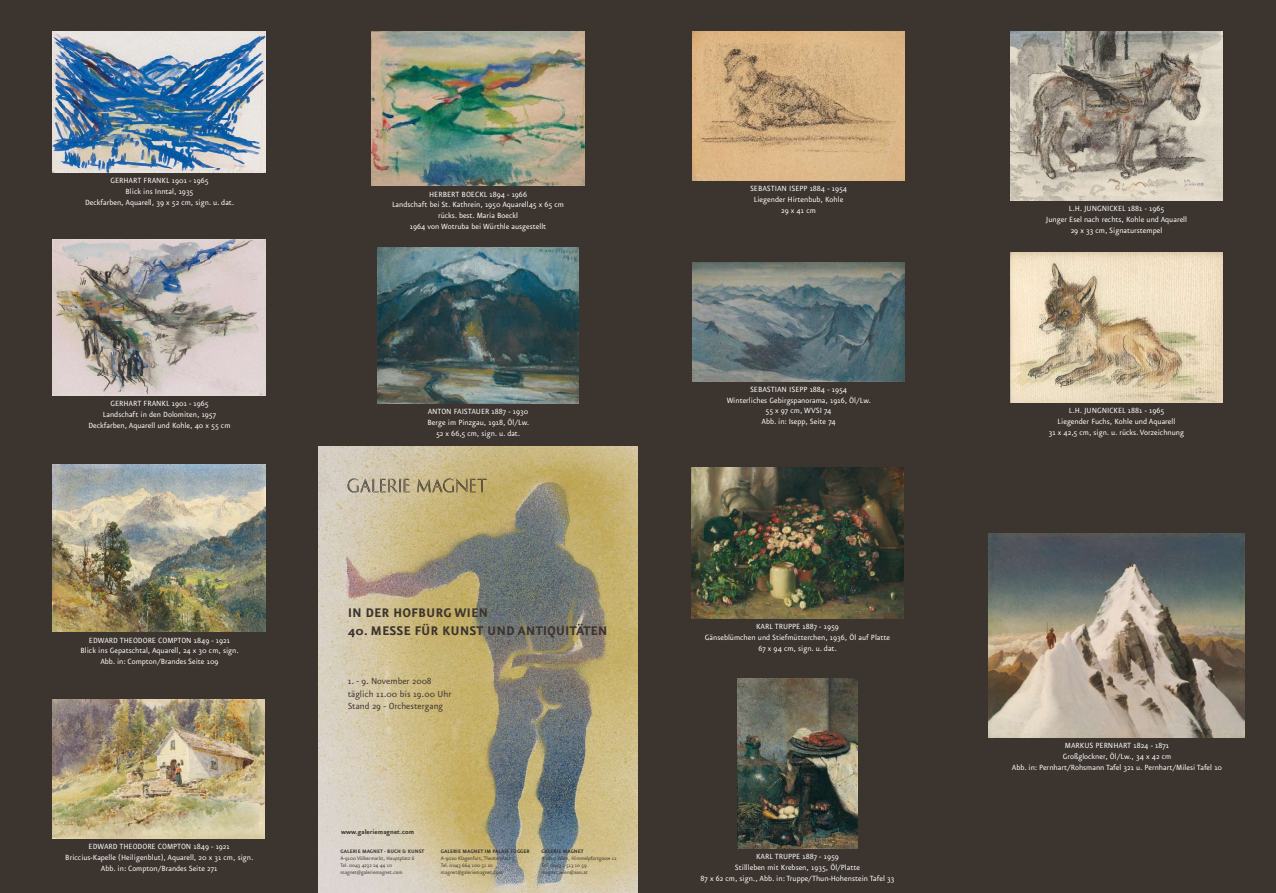
<style>
.page{position:relative;width:1276px;height:893px;background:#3c342f}
.page>*{position:absolute;margin:0;border:0;box-sizing:border-box;transform-origin:0 0}
.t1{font:700 15px "Eureka Sans";color:#3c342f}
.t2{font:10.5px/12.6px "Eureka Sans";color:#3c342f}
.t3{font:9px/10.8px "Eureka Sans";color:#fff;text-align:center}
.t4{font:700 7.5px "Eureka Sans";color:#3c342f}
.t5{font:6px/7.2px "Eureka Sans";color:#3c342f}
.t6{font:700 6px "Eureka Sans";color:#3c342f}
</style>
<div class="page">
<img style="left:53px;top:32px;width:212px;height:140px">
<img style="left:53px;top:239px;width:212px;height:156px">
<img style="left:372px;top:32px;width:212px;height:154px">
<img style="left:378px;top:247px;width:200px;height:156px">
<img style="left:692px;top:262px;width:213px;height:119px">
<img style="left:1010px;top:252px;width:212px;height:151px">
<img style="left:1010px;top:32px;width:212px;height:168px">
<img style="left:691px;top:468px;width:213px;height:150px">
<img style="left:737px;top:678px;width:120px;height:170px">
<img style="left:989px;top:534px;width:255px;height:203px">
<img style="left:53px;top:465px;width:212px;height:167px">
<img style="left:52px;top:699px;width:213px;height:139px">
<img style="left:692px;top:32px;width:213px;height:148px">
<img style="left:319px;top:446px;width:319px;height:447px">
<img style="left:348px;top:479px;width:138px;height:13px">
<p class="t3" style="left:85px;top:176px;width:151px">Gerhart Frankl 1901 - 1965<br>Blick ins Inntal, 1935<br>Deckfarben, Aquarell, 39 x 52 cm, sign. u. dat.</p>
<p class="t3" style="left:88px;top:399px;width:143px">Gerhart Frankl 1901 - 1965<br>Landschaft in den Dolomiten, 1957<br>Deckfarben, Aquarell und Kohle, 40 x 55 cm</p>
<p class="t3" style="left:89px;top:635px;width:6px">Edwa</p>
<p class="t3" style="left:109px;top:635px;width:55px">rd Th eodore Compton</p>
<p class="t3" style="left:194px;top:635px;width:38px">1849 - 1921</p>
<p class="t3" style="left:81px;top:646px;width:160px">Blick ins Gepatschtal, Aquarell, 24 x 30 cm, sign.</p>
<p class="t3" style="left:100px;top:657px;width:120px">Abb. in: Compton/Brandes Seite 109</p>
<p class="t3" style="left:89px;top:841px;width:6px">Edwa</p>
<p class="t3" style="left:109px;top:841px;width:55px">rd Th eodo re Compton</p>
<p class="t3" style="left:193px;top:841px;width:38px">1849 - 1921</p>
<p class="t3" style="left:65px;top:852px;width:190px">Briccius-Kapelle (Heiligenblut), Aquarell, 20 x 31 cm, sign.</p>
<p class="t3" style="left:101px;top:863px;width:118px">Abb. in: Compton/Brandes Seite 271</p>
<p class="t3" style="left:392px;top:189px;width:173px">Herbert Boeckl 1894 - 1966<br>Landschaft bei St. Kathrein, 1950 Aquarell45 x 65 cm rücks. best. Maria Boeckl<br>1964 von Wotruba bei Würthle ausgestellt</p>
<p class="t3" style="left:428px;top:407px;width:10px">Anton</p>
<p class="t3" style="left:454px;top:407px;width:9px">Faistau</p>
<p class="t3" style="left:481px;top:407px;width:49px">er 1887 - 1930</p>
<p class="t3" style="left:427px;top:417px;width:103px">Berge im Pinzgau, 1918, Öl/Lw.</p>
<p class="t3" style="left:436px;top:428px;width:86px">52 x 66,5 cm, sign. u. dat.</p>
<h1 class="t1" style="left:348px;top:606px;width:142px">in der Hofburg Wien</h1>
<h1 class="t1" style="left:348px;top:624px;width:261px">40. Messe für Kunst und Antiquitäten</h1>
<p class="t2" style="left:348px;top:675px;width:105px">1. - 9. November 2008 täglich 11.00 bis 19.00 Uhr<br>Stand 29 - Orchestergang</p>
<p class="t4" style="left:341px;top:828px;width:75px">www.galeriemagnet.com</p>
<p class="t6" style="left:340px;top:848px;width:13px">GALERIE</p>
<p class="t6" style="left:362px;top:848px;width:12px">MAGNET</p>
<p class="t6" style="left:384px;top:848px;width:32px">- BUCH &amp; KUNST</p>
<p class="t5" style="left:340px;top:855px;width:75px">A-9100 Völkermarkt, Hauptplatz 6<br>Tel. 0043 4232 24 44 10 magnet@galeriemagnet.com</p>
<p class="t6" style="left:441px;top:848px;width:13px">GALERIE</p>
<p class="t6" style="left:462px;top:848px;width:12px">MAGNET</p>
<p class="t6" style="left:485px;top:848px;width:30px">im PALAIS FUGGER</p>
<p class="t5" style="left:441px;top:855px;width:75px">A-9020 Klagenfurt, Theaterplatz 5<br>Tel. 0043 664 100 51 10 magnet@galeriemagnet.com</p>
<p class="t6" style="left:541px;top:848px;width:13px">GALERIE</p>
<p class="t6" style="left:563px;top:848px;width:12px">MAGNET</p>
<p class="t5" style="left:541px;top:855px;width:77px">A-1010 Wien, Himmelpfortgasse 12<br>Tel. 0043 1 513 10 59 magnet.wien@aon.at</p>
<p class="t3" style="left:750px;top:184px;width:13px">Sebastian</p>
<p class="t3" style="left:789px;top:184px;width:59px">Isepp 1884 - 1954</p>
<p class="t3" style="left:754px;top:194px;width:91px">Liegender Hirtenbub, Kohle</p>
<p class="t3" style="left:781px;top:205px;width:36px">29 x 41 cm</p>
<p class="t3" style="left:750px;top:384px;width:13px">Sebastian</p>
<p class="t3" style="left:789px;top:384px;width:59px">Isepp 1884 - 1954</p>
<p class="t3" style="left:727px;top:395px;width:146px">Winterliches Gebirgspanorama, 1916, Öl/Lw.</p>
<p class="t3" style="left:765px;top:406px;width:67px">55 x 97 cm, WVSI 74</p>
<p class="t3" style="left:761px;top:417px;width:76px">Abb. in: Isepp, Seite 74</p>
<p class="t3" style="left:705px;top:622px;width:187px">Karl Trupp e 1887 - 1959<br>Gänseblümchen und Stiefmütterchen, 1936, Öl auf Platte<br>67 x 94 cm, sign. u. dat.</p>
<p class="t3" style="left:700px;top:852px;width:195px">Karl Trupp e 1887 - 1959<br>Stillleben mit Krebsen, 1935, Öl/Platte<br>87 x 62 cm, sign., Abb. in: Truppe/Thun-Hohenstein Tafel 33</p>
<p class="t3" style="left:1068px;top:204px;width:24px">L.H. Jungni</p>
<p class="t3" style="left:1109px;top:204px;width:56px">ckel 1881 - 1965</p>
<p class="t3" style="left:1046px;top:215px;width:143px">Junger Esel nach rechts, Kohle und Aquarell</p>
<p class="t3" style="left:1070px;top:225px;width:93px">29 x 33 cm, Signaturstempel</p>
<p class="t3" style="left:1068px;top:406px;width:24px">L.H. Jungni</p>
<p class="t3" style="left:1109px;top:406px;width:56px">ckel 1881 - 1965</p>
<p class="t3" style="left:1057px;top:417px;width:119px">Liegender Fuchs, Kohle und Aquarell</p>
<p class="t3" style="left:1049px;top:427px;width:137px">31 x 42,5 cm, sign. u. rücks. Vorzeichnung</p>
<p class="t3" style="left:1065px;top:741px;width:21px">Markus</p>
<p class="t3" style="left:1095px;top:741px;width:75px">Pernhart 1824 - 1871</p>
<p class="t3" style="left:1062px;top:751px;width:110px">Großglockner, Öl/Lw., 34 x 42 cm</p>
<p class="t3" style="left:1011px;top:762px;width:212px">Abb. in: Pernhart/Rohsmann Tafel 321 u. Pernhart/Milesi Tafel 10</p>
</div>
